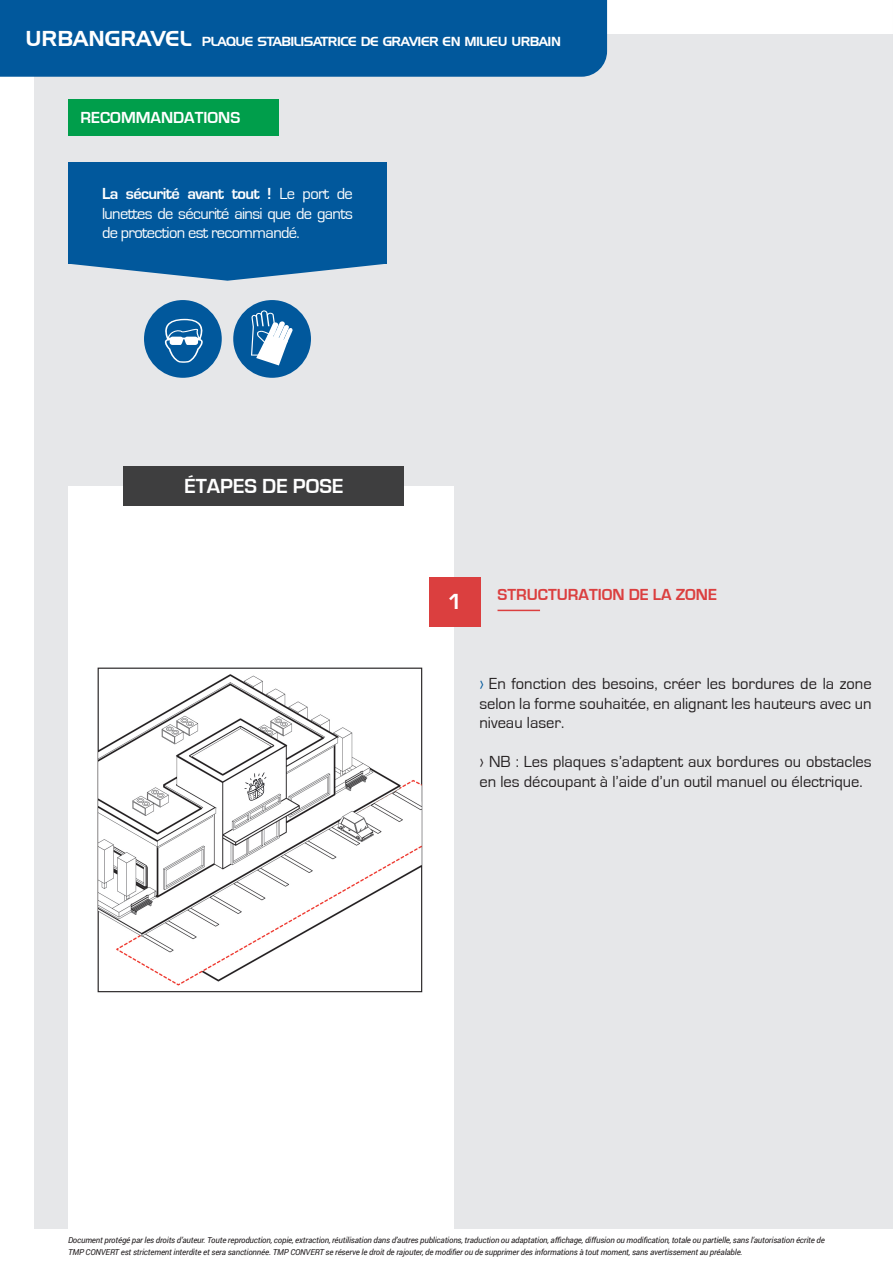
<style>
.page{position:relative;width:893px;height:1263px;background:#fff}
.page>*{position:absolute;margin:0;border:0;box-sizing:border-box;transform-origin:0 0}
.t1{font:700 22.5px "Eurostile";color:#fff}
.t2{font:700 21px "Eurostile";color:#fff}
.t3{font:16.5px/19.5px "Eurostile";color:#231f20;text-align:justify}
.t4{font:16.5px/19.5px "Eurostile";letter-spacing:-.04em;color:#fff;text-align:justify}
.t5{font:700 16.5px "Eurostile";color:#db3f3f}
.t6{font:700 16.5px "Eurostile";color:#fff}
.t7{font:12.75px "Handel Gothic BT";letter-spacing:-.04em;color:#fff}
.t8{font:italic 8.25px/12px "Roboto";letter-spacing:-.02em;color:#231f20}
.s1{font-size:21px}
.s2{font-weight:700}
.s3{color:#01589c}
</style>
<div class="page">
<div style="left:34px;top:34px;width:859px;height:1195px;background:#e6e7e9"></div>
<div style="left:68px;top:163px;width:319px;height:101px;background:#01589c"></div>
<hr style="left:497px;top:610px;width:43px;height:1px;background:#db3f3f">
<div style="left:144px;top:300px;width:78px;height:78px;background:#01589c;border-radius:50%"></div>
<svg style="left:164px;top:319px;width:39px;height:44px"></svg>
<div style="left:233px;top:300px;width:78px;height:78px;background:#01589c;border-radius:50%"></div>
<svg style="left:251px;top:310px;width:42px;height:55px"></svg>
<svg style="left:71px;top:264px;width:313px;height:17px"></svg>
<div style="left:68px;top:99px;width:210px;height:36px;background:#009e4b"></div>
<div style="left:68px;top:486px;width:386px;height:748px;background:#fff"></div>
<div style="left:124px;top:467px;width:280px;height:39px;background:#3e3e3f"></div>
<img style="left:97px;top:667px;width:326px;height:326px">
<div style="left:429px;top:577px;width:51px;height:49px;background:#db3f3f"></div>
<div style="left:0;top:0;width:607px;height:77px;background:#01589c"></div>
<h3 class="t7" style="left:26px;top:33px;width:537px"><span class="s1">URBANGRAVEL</span> PLAQUE STABILISATRICE DE GRAVIER EN MILIEU URBAIN</h3>
<p class="t6" style="left:81px;top:108px;width:161px">RECOMMANDATIONS</p>
<p class="t4" style="left:102px;top:184px;width:252px"><span class="s2">La sécurité avant tout !</span> Le port de lunettes de sécurité ainsi que de gants de protection est recommandé.</p>
<p class="t2" style="left:184px;top:475px;width:160px">ÉTAPES DE POSE</p>
<p class="t1" style="left:448px;top:589px;width:16px">1</p>
<p class="t5" style="left:497px;top:585px;width:221px">STRUCTURATION DE LA ZONE</p>
<p class="t3" style="left:479px;top:674px;width:394px"><span class="s3">›</span> En fonction des besoins, créer les bordures de la zone selon la forme souhaitée, en alignant les hauteurs avec un niveau laser.</p>
<p class="t3" style="left:479px;top:752px;width:394px">› NB : Les plaques s’adaptent aux bordures ou obstacles en les découpant à l’aide d’un outil manuel ou électrique.</p>
<p class="t8" style="left:68px;top:1233px;width:758px">Document protégé par les droits d’auteur. Toute reproduction, copie, extraction, réutilisation dans d’autres publications, traduction ou adaptation, affichage, diffusion ou modification, totale ou partielle, sans l’autorisation écrite de<br>TMP CONVERT est strictement interdite et sera sanctionnée. TMP CONVERT se réserve le droit de rajouter, de modifier ou de supprimer des informations à tout moment, sans avertissement au préalable.</p>
</div>
